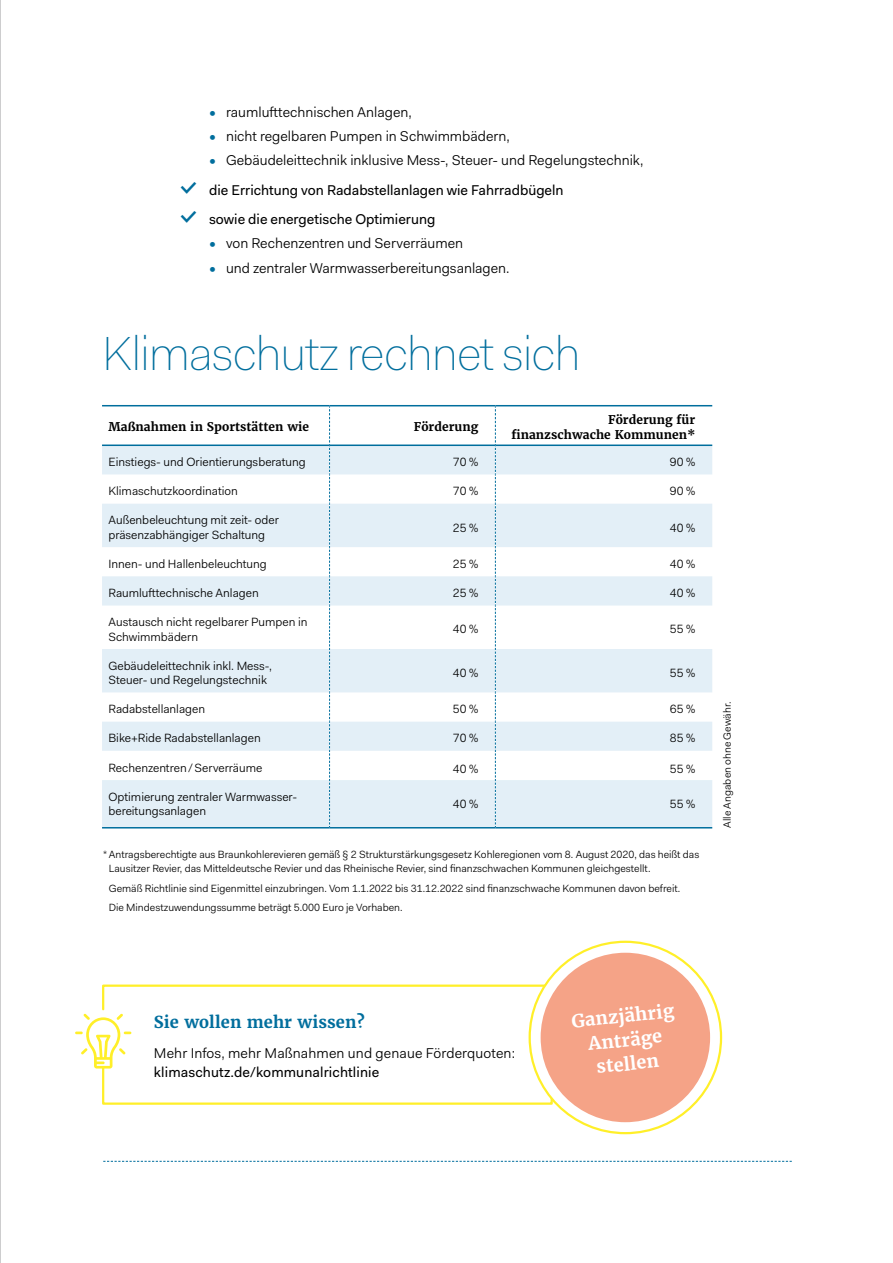
<style>
.page{position:relative;width:893px;height:1263px;background:#fff}
.page>*{position:absolute;margin:0;border:0;box-sizing:border-box;transform-origin:0 0}
.Headline_1{font:100 48px "Fakt";letter-spacing:-.025em;color:#006e9d}
.t1{font:700 18px/24px "Merriweather";color:#fff;text-align:center}
.Headline_2{font:700 16.5px "Merriweather";letter-spacing:.005em;color:#006e9d}
.Mengentext{font:14.25px/19.5px "Fakt Blond";color:#000}
.t2{font:14.25px "Fakt";color:#000}
.Tabelle{font:12px/14.2px "Fakt Blond";color:#000}
.Tabelle_Kopfzeile{font:700 12px/15px "Merriweather";letter-spacing:.005em;color:#000;text-align:right}
.Aufzählung{font:10.5px/14.7px "Fakt Blond";color:#000}
.s1{font-family:"Fakt";color:#006e9d}
.s2{font-family:"iconmonstr iconic font";color:#006e9d}
.s3{font-family:"Fakt"}
</style>
<div class="page">
<hr style="left:102px;top:405px;width:228px;height:1px;background:#006e9d">
<hr style="left:330px;top:405px;width:165px;height:1px;background:#006e9d">
<hr style="left:495px;top:405px;width:217px;height:1px;background:#006e9d">
<svg style="left:102px;top:406px;width:610px;height:421px"></svg>
<hr style="left:102px;top:827px;width:228px;height:1px;background:#006e9d">
<hr style="left:330px;top:827px;width:165px;height:1px;background:#006e9d">
<hr style="left:495px;top:827px;width:217px;height:1px;background:#006e9d">
<svg style="left:103px;top:1161px;width:689px;height:1px"></svg>
<svg style="left:101px;top:983px;width:453px;height:122px"></svg>
<svg style="left:75px;top:1014px;width:56px;height:54px"></svg>
<svg style="left:530px;top:942px;width:191px;height:191px"></svg>
<div style="left:541px;top:953px;width:169px;height:169px;background:#f5a387;border-radius:50%"></div>
<hr style="left:0;top:0;width:1px;height:1263px;background:#9c9c9d">
<p class="Mengentext" style="left:209px;top:102px;width:204px"><span class="s1">•</span> raumlufttechnischen Anlagen,</p>
<p class="Mengentext" style="left:209px;top:126px;width:302px"><span class="s1">•</span> nicht regelbaren Pumpen in Schwimmbädern,</p>
<p class="Mengentext" style="left:209px;top:151px;width:436px"><span class="s1">•</span> Gebäudeleittechnik inklusive Mess-, Steuer- und Regelungstechnik,</p>
<p class="t2" style="left:181px;top:180px;width:384px"><span class="s2">)</span> die Errichtung von Radabstellanlagen wie Fahrradbügeln</p>
<p class="t2" style="left:181px;top:210px;width:255px"><span class="s2">)</span> sowie die energetische Optimierung</p>
<p class="Mengentext" style="left:209px;top:234px;width:255px"><span class="s1">•</span> von Rechenzentren und Serverräumen</p>
<p class="Mengentext" style="left:209px;top:258px;width:302px"><span class="s1">•</span> und zentraler Warmwasserbereitungsanlagen.</p>
<p class="Headline_1" style="left:102px;top:322px;width:480px">Klimaschutz rechnet sich</p>
<p class="Tabelle_Kopfzeile" style="left:108px;top:419px;width:202px">Maßnahmen in Sportstätten wie</p>
<p class="Tabelle_Kopfzeile" style="left:414px;top:419px;width:66px">Förderung</p>
<p class="Tabelle_Kopfzeile" style="left:511px;top:412px;width:185px">Förderung für finanzschwache -Kommunen*</p>
<p class="Tabelle" style="left:108px;top:455px;width:199px">Einstiegs- und Orientierungsberatung</p>
<p class="Tabelle" style="left:453px;top:455px;width:27px">70 %</p>
<p class="Tabelle" style="left:670px;top:455px;width:27px">90 %</p>
<p class="Tabelle" style="left:108px;top:484px;width:131px">Klimaschutzkoordination</p>
<p class="Tabelle" style="left:453px;top:484px;width:27px">70 %</p>
<p class="Tabelle" style="left:670px;top:484px;width:27px">90 %</p>
<p class="Tabelle" style="left:108px;top:513px;width:172px">Außenbeleuchtung mit zeit- oder präsenzabhängiger Schaltung</p>
<p class="Tabelle" style="left:453px;top:520px;width:27px">25 %</p>
<p class="Tabelle" style="left:670px;top:520px;width:27px">40 %</p>
<p class="Tabelle" style="left:108px;top:556px;width:160px">Innen- und Hallenbeleuchtung</p>
<p class="Tabelle" style="left:453px;top:556px;width:27px">25 %</p>
<p class="Tabelle" style="left:670px;top:556px;width:27px">40 %</p>
<p class="Tabelle" style="left:108px;top:586px;width:152px">Raumlufttechnische Anlagen</p>
<p class="Tabelle" style="left:453px;top:586px;width:27px">25 %</p>
<p class="Tabelle" style="left:670px;top:586px;width:27px">40 %</p>
<p class="Tabelle" style="left:108px;top:615px;width:201px">Austausch nicht regelbarer Pumpen in<br>Schwimmbädern</p>
<p class="Tabelle" style="left:453px;top:622px;width:27px">40 %</p>
<p class="Tabelle" style="left:670px;top:622px;width:27px">55 %</p>
<p class="Tabelle" style="left:108px;top:658px;width:165px">Gebäudeleittechnik inkl. Mess-,<br>Steuer- und Regelungstechnik</p>
<p class="Tabelle" style="left:453px;top:665px;width:27px">40 %</p>
<p class="Tabelle" style="left:670px;top:665px;width:27px">55 %</p>
<p class="Tabelle" style="left:108px;top:702px;width:98px">Radabstellanlagen</p>
<p class="Tabelle" style="left:453px;top:702px;width:27px">50 %</p>
<p class="Tabelle" style="left:670px;top:702px;width:27px">65 %</p>
<p class="Tabelle" style="left:108px;top:731px;width:154px">Bike+Ride Radabstellanlagen</p>
<p class="Tabelle" style="left:453px;top:731px;width:27px">70 %</p>
<p class="Tabelle" style="left:670px;top:731px;width:27px">85 %</p>
<p class="Tabelle" style="left:108px;top:760px;width:155px">Rechenzentren/Serverräume</p>
<p class="Tabelle" style="left:453px;top:762px;width:27px">40 %</p>
<p class="Tabelle" style="left:670px;top:762px;width:27px">55 %</p>
<p class="Tabelle" style="left:108px;top:789px;width:189px">Optimierung zentraler Warmwasser&shy;bereitungsanlagen</p>
<p class="Tabelle" style="left:453px;top:796px;width:27px">40 %</p>
<p class="Tabelle" style="left:670px;top:796px;width:27px">55 %</p>
<p class="Aufzählung" style="left:109px;top:847px;width:592px;text-indent:-6px">*Antragsberechtigte aus Braunkohlerevieren gemäß § 2 Strukturstärkungsgesetz Kohleregionen vom 8. August 2020, das heißt das<br>Lausitzer Revier, das Mitteldeutsche Revier und das Rheinische Revier, sind finanzschwachen Kommunen gleichgestellt.</p>
<p class="Aufzählung" style="left:109px;top:881px;width:573px">Gemäß Richtlinie sind Eigenmittel einzubringen. Vom 1.1.2022 bis 31.12.2022 sind finanzschwache Kommunen davon befreit.</p>
<p class="Aufzählung" style="left:109px;top:900px;width:295px">Die Mindestzuwendungssumme beträgt 5.000 Euro je Vorhaben.</p>
<p class="Aufzählung" style="left:720px;top:828px;width:127px;rotate:-90deg">Alle Angaben ohne Gewähr.</p>
<p class="Headline_2" style="left:154px;top:1012px;width:212px">Sie wollen mehr wissen?</p>
<p class="Mengentext" style="left:154px;top:1043px;width:363px">Mehr Infos, mehr Maßnahmen und genaue Förderquoten: <span class="s3">klimaschutz.de/kommunalrichtlinie</span></p>
<p class="t1" style="left:570px;top:1009px;width:105px;rotate:-6deg">Ganzjährig<br>Anträge stellen</p>
</div>
